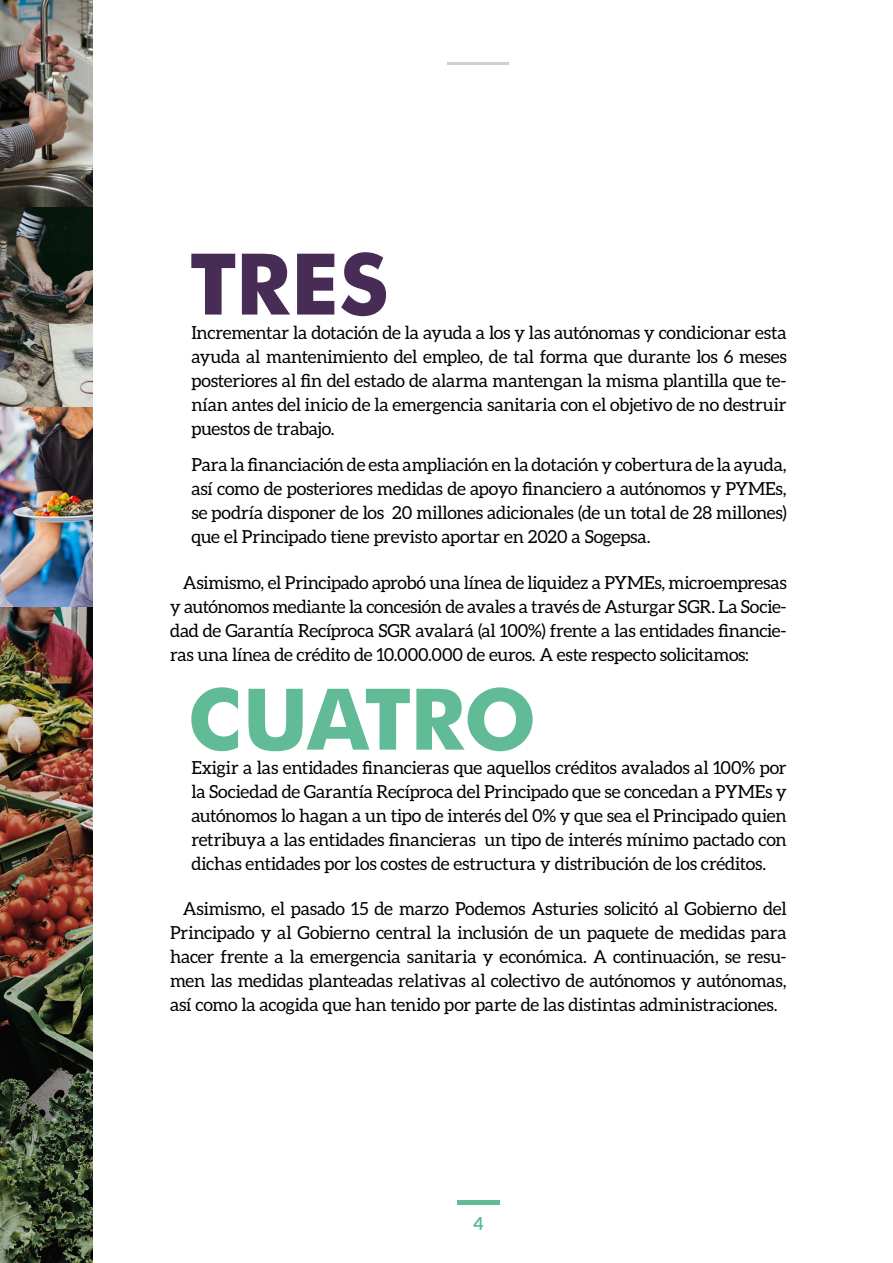
<style>
.page{position:relative;width:893px;height:1263px;background:#fff}
.page>*{position:absolute;margin:0;border:0;box-sizing:border-box;transform-origin:0 0}
.t1{font:700 85.2px "Futura BT";letter-spacing:-.015em;color:#61bb97}
.t2{font:700 85.2px "Futura BT";color:#472d56}
.t3{font:18px/24px "Aleo";letter-spacing:-.01em;color:#000;text-align:justify}
.t4{font:700 18px "Aleo";color:#61bb97}
</style>
<div class="page">
<hr style="left:448px;top:62px;width:61px;height:3px;background:#d0d0d0">
<hr style="left:457px;top:1200px;width:43px;height:4px;background:#61bb97">
<img style="left:0;top:0;width:93px;height:1263px">
<h1 class="t2" style="left:190px;top:232px;width:201px">TRES</h1>
<p class="t3" style="left:191px;top:320px;width:597px">Incrementar la dotación de la ayuda a los y las autónomas y condicionar esta ayuda al mantenimiento del empleo, de tal forma que durante los 6 meses posteriores al fin del estado de alarma mantengan la misma plantilla que te&shy;nían antes del inicio de la emergencia sanitaria con el objetivo de no destruir puestos de trabajo.</p>
<p class="t3" style="left:191px;top:453px;width:597px">Para la financiación de esta ampliación en la dotación y cobertura de la ayuda, así como de posteriores medidas de apoyo financiero a autónomos y PYMEs, se podría disponer de los 20 millones adicionales (de un total de 28 millones) que el Principado tiene previsto aportar en 2020 a Sogepsa.</p>
<p class="t3" style="left:170px;top:570px;width:618px;text-indent:13px">Asimismo, el Principado aprobó una línea de liquidez a PYMEs, microempresas y autónomos mediante la concesión de avales a través de Asturgar SGR. La Socie&shy;dad de Garantía Recíproca SGR avalará (al 100%) frente a las entidades financie&shy;ras una línea de crédito de 10.000.000 de euros. A este respecto solicitamos:</p>
<h1 class="t1" style="left:187px;top:667px;width:351px">CUATRO</h1>
<p class="t3" style="left:191px;top:755px;width:597px">Exigir a las entidades financieras que aquellos créditos avalados al 100% por la Sociedad de Garantía Recíproca del Principado que se concedan a PYMEs y autónomos lo hagan a un tipo de interés del 0% y que sea el Principado quien retribuya a las entidades financieras un tipo de interés mínimo pactado con dichas entidades por los costes de estructura y distribución de los créditos.</p>
<p class="t3" style="left:170px;top:896px;width:618px;text-indent:13px">Asimismo, el pasado 15 de marzo Podemos Asturies solicitó al Gobierno del Principado y al Gobierno central la inclusión de un paquete de medidas para hacer frente a la emergencia sanitaria y económica. A continuación, se resu&shy;men las medidas planteadas relativas al colectivo de autónomos y autónomas, así como la acogida que han tenido por parte de las distintas administraciones.</p>
<p class="t4" style="left:473px;top:1213px;width:12px">4</p>
</div>
